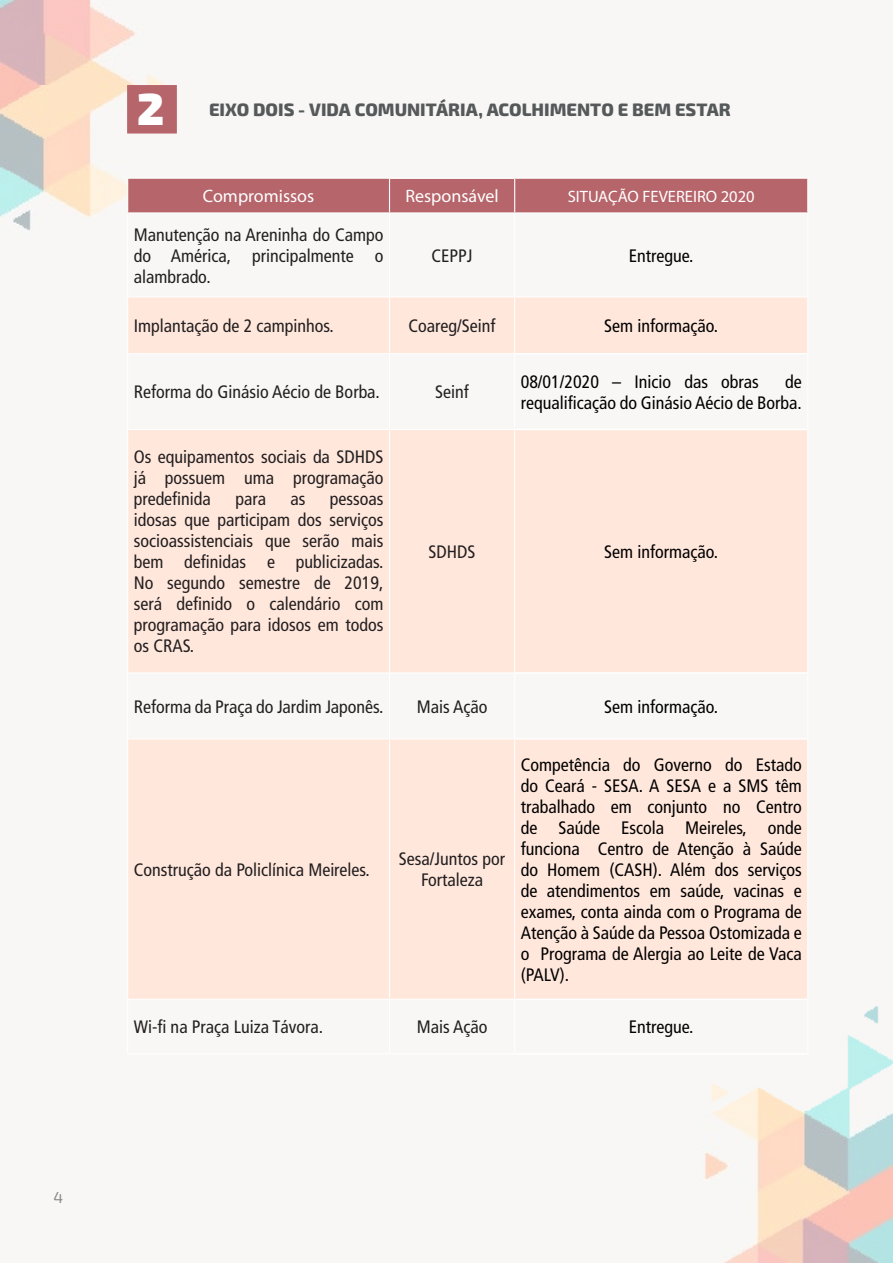
<style>
.page{position:relative;width:893px;height:1263px;background:#fff}
.page>*{position:absolute;margin:0;border:0;box-sizing:border-box;transform-origin:0 0}
.Frutiger_L_9_12{font:900 45px "Exo 2.0";color:#fff}
.t1{font:condensed 18px/21px "Frutiger LT";color:#231f20;text-align:justify}
.t2{font:condensed 18px/21px "Frutiger LT";color:#000;text-align:right}
.Frutiger_L_9_12-2{font:800 18px "Exo 2.0";color:#55595a}
.t3{font:18px "Myriad Pro";color:#fff}
.t4{font:16.5px "Myriad Pro";color:#fff}
.t5{font:15.9px "Exo 2.0";color:#231f20}
</style>
<div class="page">
<img style="left:0;top:0;width:893px;height:1263px">
<div style="left:127px;top:85px;width:50px;height:49px;background:#b6656b"></div>
<div style="left:128px;top:179px;width:679px;height:33px;background:#b6656b"></div>
<svg style="left:128px;top:297px;width:679px;height:702px;fill:#ffe7dc"></svg>
<hr style="left:514px;top:178px;width:294px;height:1px;background:#fff">
<hr style="left:807px;top:179px;width:1px;height:33px;background:#fff">
<hr style="left:127px;top:178px;width:263px;height:1px;background:#fff">
<hr style="left:127px;top:179px;width:1px;height:33px;background:#fff">
<hr style="left:390px;top:177px;width:124px;height:2px;background:#fff">
<hr style="left:389px;top:179px;width:1px;height:33px;background:#fff">
<hr style="left:514px;top:179px;width:1px;height:33px;background:#fff">
<hr style="left:389px;top:213px;width:1px;height:83px;background:#fff">
<hr style="left:514px;top:213px;width:1px;height:83px;background:#fff">
<hr style="left:389px;top:297px;width:1px;height:56px;background:#fff">
<hr style="left:514px;top:297px;width:1px;height:56px;background:#fff">
<hr style="left:389px;top:354px;width:1px;height:75px;background:#fff">
<hr style="left:514px;top:354px;width:1px;height:75px;background:#fff">
<hr style="left:389px;top:430px;width:1px;height:242px;background:#fff">
<hr style="left:514px;top:430px;width:1px;height:242px;background:#fff">
<hr style="left:389px;top:673px;width:1px;height:65px;background:#fff">
<hr style="left:514px;top:673px;width:1px;height:65px;background:#fff">
<hr style="left:389px;top:739px;width:1px;height:260px;background:#fff">
<hr style="left:514px;top:739px;width:1px;height:260px;background:#fff">
<hr style="left:389px;top:1000px;width:1px;height:53px;background:#fff">
<hr style="left:514px;top:1000px;width:1px;height:53px;background:#fff">
<hr style="left:127px;top:212px;width:262px;height:2px;background:#fff">
<hr style="left:127px;top:213px;width:1px;height:83px;background:#fff">
<hr style="left:389px;top:212px;width:126px;height:2px;background:#fff">
<hr style="left:515px;top:212px;width:293px;height:2px;background:#fff">
<hr style="left:807px;top:213px;width:1px;height:83px;background:#fff">
<hr style="left:127px;top:296px;width:262px;height:1px;background:#fff">
<hr style="left:127px;top:297px;width:1px;height:56px;background:#fff">
<hr style="left:389px;top:296px;width:126px;height:1px;background:#fff">
<hr style="left:515px;top:296px;width:293px;height:1px;background:#fff">
<hr style="left:807px;top:297px;width:1px;height:57px;background:#fff">
<hr style="left:127px;top:354px;width:1px;height:75px;background:#fff">
<hr style="left:807px;top:354px;width:1px;height:75px;background:#fff">
<hr style="left:127px;top:430px;width:1px;height:242px;background:#fff">
<hr style="left:807px;top:429px;width:1px;height:244px;background:#fff">
<hr style="left:127px;top:673px;width:1px;height:65px;background:#fff">
<hr style="left:807px;top:673px;width:1px;height:66px;background:#fff">
<hr style="left:127px;top:739px;width:1px;height:260px;background:#fff">
<hr style="left:807px;top:739px;width:1px;height:260px;background:#fff">
<hr style="left:127px;top:1000px;width:1px;height:53px;background:#fff">
<hr style="left:807px;top:999px;width:1px;height:54px;background:#fff">
<hr style="left:127px;top:353px;width:262px;height:1px;background:#fff">
<hr style="left:389px;top:353px;width:126px;height:1px;background:#fff">
<hr style="left:127px;top:429px;width:262px;height:1px;background:#fff">
<hr style="left:389px;top:429px;width:126px;height:1px;background:#fff">
<hr style="left:127px;top:672px;width:262px;height:1px;background:#fff">
<hr style="left:389px;top:672px;width:126px;height:1px;background:#fff">
<hr style="left:127px;top:738px;width:262px;height:1px;background:#fff">
<hr style="left:389px;top:738px;width:126px;height:1px;background:#fff">
<hr style="left:127px;top:999px;width:262px;height:1px;background:#fff">
<hr style="left:389px;top:999px;width:126px;height:1px;background:#fff">
<hr style="left:127px;top:1053px;width:262px;height:1px;background:#fff">
<hr style="left:389px;top:1053px;width:126px;height:1px;background:#fff">
<hr style="left:515px;top:353px;width:292px;height:1px;background:#fff">
<hr style="left:515px;top:429px;width:292px;height:1px;background:#fff">
<hr style="left:515px;top:672px;width:292px;height:2px;background:#fff">
<hr style="left:515px;top:738px;width:292px;height:2px;background:#fff">
<hr style="left:515px;top:998px;width:292px;height:2px;background:#fff">
<hr style="left:515px;top:1053px;width:293px;height:1px;background:#fff">
<p class="t5" style="left:54px;top:1188px;width:11px">4</p>
<p class="Frutiger_L_9_12" style="left:137px;top:82px;width:28px">2</p>
<p class="Frutiger_L_9_12-2" style="left:209px;top:99px;width:523px">EIXO DOIS - VIDA COMUNITÁRIA, ACOLHIMENTO E BEM ESTAR</p>
<p class="t3" style="left:203px;top:185px;width:113px">Compromissos</p>
<p class="t3" style="left:405px;top:185px;width:95px">Responsável</p>
<p class="t4" style="left:568px;top:186px;width:188px">SITUAÇÃO FEVEREIRO 2020</p>
<p class="t1" style="left:134px;top:224px;width:251px">Manutenção na Areninha do Campo do América, principalmente o alambrado.</p>
<p class="t1" style="left:432px;top:245px;width:42px">CEPPJ</p>
<p class="t2" style="left:629px;top:245px;width:66px">Entregue.</p>
<p class="t1" style="left:134px;top:315px;width:202px">Implantação de 2 campinhos.</p>
<p class="t1" style="left:409px;top:315px;width:88px">Coareg/Seinf</p>
<p class="t2" style="left:604px;top:315px;width:115px">Sem informação.</p>
<p class="t1" style="left:134px;top:382px;width:248px">Reforma do Ginásio Aécio de Borba.</p>
<p class="t1" style="left:435px;top:382px;width:35px">Seinf</p>
<p class="t2" style="left:521px;top:371px;width:240px">08/01/2020 – Inicio das obras</p>
<p class="t2" style="left:521px;top:371px;width:283px">de<br>requalificação do Ginásio Aécio de Borba.</p>
<p class="t1" style="left:134px;top:447px;width:251px">Os equipamentos sociais da SDHDS já possuem uma programação predefinida</p>
<p class="t1" style="left:134px;top:489px;width:251px;text-indent:196px">pessoas idosas que participam dos serviços socioassistenciais que serão mais bem definidas e publicizadas.<br>No segundo semestre de 2019, será definido o calendário com programação para idosos em todos os CRAS.</p>
<p class="t1" style="left:235px;top:489px;width:32px">para</p>
<p class="t1" style="left:290px;top:489px;width:16px">as</p>
<p class="t1" style="left:429px;top:541px;width:48px">SDHDS</p>
<p class="t2" style="left:604px;top:541px;width:115px">Sem informação.</p>
<p class="t1" style="left:134px;top:696px;width:251px">Reforma da Praça do Jardim Japonês.</p>
<p class="t1" style="left:417px;top:696px;width:72px">Mais Ação</p>
<p class="t2" style="left:604px;top:696px;width:115px">Sem informação.</p>
<p class="t1" style="left:134px;top:859px;width:238px">Construção da Policlínica Meireles.</p>
<p class="t1" style="left:399px;top:849px;width:108px;text-align:center">Sesa/Juntos por<br>Fortaleza</p>
<p class="t2" style="left:521px;top:754px;width:283px;text-align:justify">Competência do Governo do Estado do Ceará - SESA. A SESA e a SMS têm trabalhado em conjunto no Centro de Saúde Escola Meireles, onde funciona Centro de Atenção à Saúde do Homem (CASH). Além dos serviços de atendimentos em saúde, vacinas e exames, conta ainda com o Programa de Atenção à Saúde da Pessoa Ostomizada e o Programa de Alergia ao Leite de Vaca (PALV).</p>
<p class="t1" style="left:134px;top:1017px;width:191px">Wi-fi na Praça Luiza Távora.</p>
<p class="t1" style="left:417px;top:1017px;width:72px">Mais Ação</p>
<p class="t2" style="left:629px;top:1017px;width:66px">Entregue.</p>
</div>
